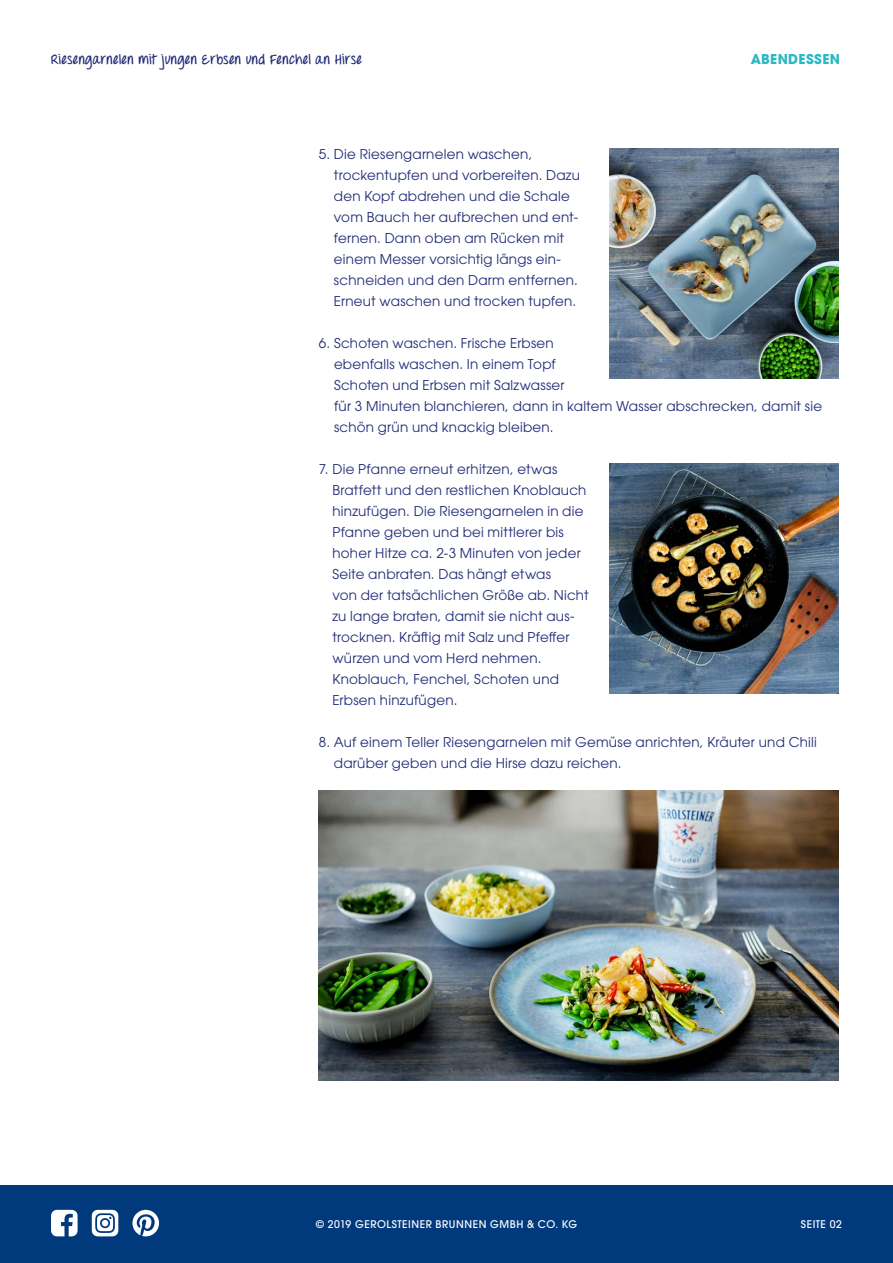
<style>
.page{position:relative;width:893px;height:1263px;background:#fff}
.page>*{position:absolute;margin:0;border:0;box-sizing:border-box;transform-origin:0 0}
.Absatzformat_1{font:13.5px/21px "ITC Avant Garde Std";letter-spacing:.015em;color:#202b77}
.Absatzformat_1-2{font:700 13.5px "Throw My Hands Upinthe Air";letter-spacing:.03em;color:#202b77}
.Absatzformat_1-3{font:700 13.5px "ITC Avant Garde Std";letter-spacing:.025em;color:#2bb8c5}
.t1{font:500 10.5px "ITC Avant Garde Std";letter-spacing:.05em;color:#fff}
</style>
<div class="page">
<div style="left:0;top:1185px;width:893px;height:78px;background:#01397d"></div>
<svg style="left:92px;top:1210px;width:26px;height:26px"></svg>
<svg style="left:51px;top:1210px;width:27px;height:26px"></svg>
<svg style="left:132px;top:1210px;width:27px;height:26px"></svg>
<img style="left:319px;top:791px;width:520px;height:289px">
<img style="left:609px;top:149px;width:230px;height:229px">
<img style="left:609px;top:463px;width:230px;height:230px">
<p class="Absatzformat_1-2" style="left:51px;top:51px;width:312px">Riesengarnelen mit jungen Erbsen und Fenchel an Hirse</p>
<p class="Absatzformat_1-3" style="left:751px;top:50px;width:91px">ABENDESSEN</p>
<p class="Absatzformat_1" style="left:334px;top:143px;width:247px;text-indent:-15px">5. Die Riesengarnelen waschen, trockentupfen und vorbereiten. Dazu den Kopf abdrehen und die Schale vom Bauch her aufbrechen und ent&shy;fernen. Dann oben am Rücken mit einem Messer vorsichtig längs ein&shy;schneiden und den Darm entfernen.<br>Erneut waschen und trocken tupfen.</p>
<p class="Absatzformat_1" style="left:334px;top:332px;width:490px;text-indent:-15px">6. Schoten waschen. Frische Erbsen<br>ebenfalls waschen. In einem Topf<br>Schoten und Erbsen mit Salzwasser<br>für 3 Minuten blanchieren, dann in kaltem Wasser abschrecken, damit sie schön grün und knackig bleiben.</p>
<p class="Absatzformat_1" style="left:332px;top:458px;width:258px;text-indent:-13px">7. Die Pfanne erneut erhitzen, etwas Bratfett und den restlichen Knoblauch hinzufügen. Die Riesengarnelen in die Pfanne geben und bei mittlerer bis hoher Hitze ca. 2-3 Minuten von jeder Seite anbraten. Das hängt etwas<br>von der tatsächlichen Größe ab. Nicht zu lange braten, damit sie nicht aus&shy;trocknen. Kräftig mit Salz und Pfeffer würzen und vom Herd nehmen.<br>Knoblauch, Fenchel, Schoten und Erbsen hinzufügen.</p>
<p class="Absatzformat_1" style="left:334px;top:731px;width:484px;text-indent:-15px">8. Auf einem Teller Riesengarnelen mit Gemüse anrichten, Kräuter und Chili darüber geben und die Hirse dazu reichen.</p>
<p class="t1" style="left:316px;top:1217px;width:263px">© 2019 GEROLSTEINER BRUNNEN GMBH &amp; CO. KG</p>
<p class="t1" style="left:801px;top:1217px;width:43px">SEITE 02</p>
</div>
